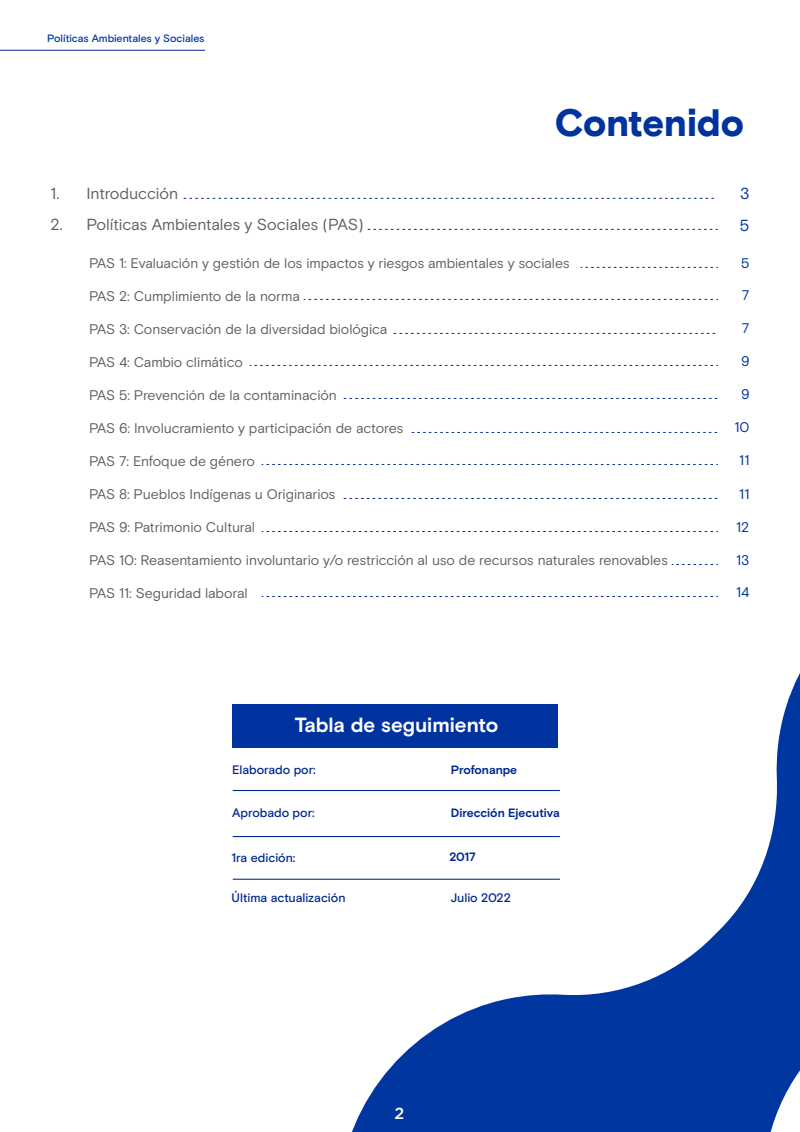
<style>
.page{position:relative;width:800px;height:1132px;background:#fff}
.page>*{position:absolute;margin:0;border:0;box-sizing:border-box;transform-origin:0 0}
.t1{font:900 38px "Basis Grotesque Pro";color:#0133a0}
.t2{font:700 20.5px "Basis Grotesque Pro";color:#fff}
.t3{font:16px "Basis Grotesque Pro";letter-spacing:-.01em;color:#606060}
.t4{font:16px/32px "Basis Grotesque Pro";color:#0036a0}
.t5{font:500 16px "Gotham";color:#fff}
.t6{font:14px "Basis Grotesque Pro";letter-spacing:-.01em;color:#606060}
.t7{font:14px "Basis Grotesque Pro";color:#0036a0}
.t8{font:500 12.3px "Basis Grotesque Pro";color:#002991}
.t9{font:700 12.1px "Basis Grotesque Pro";color:#002991}
.t10{font:500 10.6px "Basis Grotesque Pro";letter-spacing:-.005em;color:#0036a0}
</style>
<div class="page">
<svg style="left:331px;top:673px;width:469px;height:459px"></svg>
<svg style="left:368px;top:229px;width:350px;height:1px"></svg>
<svg style="left:344px;top:398px;width:374px;height:1px"></svg>
<svg style="left:344px;top:498px;width:374px;height:1px"></svg>
<svg style="left:184px;top:198px;width:530px;height:1px"></svg>
<svg style="left:412px;top:432px;width:306px;height:1px"></svg>
<svg style="left:354px;top:1093px;width:92px;height:39px;background:#1345a7"></svg>
<svg style="left:581px;top:267px;width:137px;height:1px"></svg>
<svg style="left:672px;top:564px;width:46px;height:1px"></svg>
<svg style="left:304px;top:299px;width:414px;height:1px"></svg>
<svg style="left:262px;top:464px;width:456px;height:1px"></svg>
<svg style="left:262px;top:531px;width:456px;height:1px"></svg>
<svg style="left:262px;top:596px;width:456px;height:1px"></svg>
<svg style="left:250px;top:365px;width:468px;height:1px"></svg>
<svg style="left:394px;top:333px;width:322px;height:1px"></svg>
<hr style="left:0;top:50px;width:205px;height:1px;background:#00298c">
<div style="left:232px;top:704px;width:326px;height:44px;background:#0133a0"></div>
<hr style="left:233px;top:836px;width:327px;height:1px;background:#002991">
<hr style="left:233px;top:790px;width:327px;height:1px;background:#002991">
<hr style="left:233px;top:878px;width:327px;height:1px;background:#002991">
<p class="t10" style="left:47px;top:32px;width:159px">Políticas Ambientales y Sociales</p>
<h1 class="t1" style="left:555px;top:100px;width:191px">Contenido</h1>
<p class="t3" style="left:50px;top:184px;width:129px">1. Introducción</p>
<p class="t3" style="left:50px;top:215px;width:315px">2. Políticas Ambientales y Sociales (PAS)</p>
<p class="t6" style="left:89px;top:254px;width:482px">PAS 1: Evaluación y gestión de los impactos y riesgos ambientales y sociales</p>
<p class="t6" style="left:89px;top:287px;width:213px">PAS 2: Cumplimiento de la norma</p>
<p class="t6" style="left:89px;top:320px;width:300px">PAS 3: Conservación de la diversidad biológica</p>
<p class="t6" style="left:89px;top:353px;width:155px">PAS 4: Cambio climático</p>
<p class="t6" style="left:89px;top:386px;width:249px">PAS 5: Prevención de la contaminación</p>
<p class="t6" style="left:89px;top:419px;width:316px">PAS 6: Involucramiento y participación de actores</p>
<p class="t6" style="left:89px;top:452px;width:167px">PAS 7: Enfoque de género</p>
<p class="t6" style="left:89px;top:485px;width:248px">PAS 8: Pueblos Indígenas u Originarios</p>
<p class="t6" style="left:89px;top:518px;width:168px">PAS 9: Patrimonio Cultural</p>
<p class="t6" style="left:89px;top:551px;width:580px">PAS 10: Reasentamiento involuntario y/o restricción al uso de recursos naturales renovables</p>
<p class="t6" style="left:89px;top:584px;width:160px">PAS 11: Seguridad laboral</p>
<h2 class="t2" style="left:295px;top:712px;width:205px">Tabla de seguimiento</h2>
<p class="t8" style="left:232px;top:762px;width:85px">Elaborado por:</p>
<p class="t9" style="left:451px;top:763px;width:68px">Profonanpe</p>
<p class="t8" style="left:232px;top:805px;width:84px">Aprobado por:</p>
<p class="t9" style="left:451px;top:805px;width:110px">Dirección Ejecutiva</p>
<p class="t8" style="left:232px;top:850px;width:65px">1ra edición:</p>
<p class="t8" style="left:232px;top:891px;width:115px">Última actualización</p>
<p class="t9" style="left:450px;top:849px;width:28px">2017</p>
<p class="t8" style="left:451px;top:891px;width:62px">Julio 2022</p>
<p class="t4" style="left:740px;top:177px;width:11px">3<br>5</p>
<p class="t7" style="left:741px;top:255px;width:10px">5</p>
<p class="t7" style="left:742px;top:287px;width:9px">7</p>
<p class="t7" style="left:742px;top:319px;width:9px">7</p>
<p class="t7" style="left:741px;top:353px;width:10px">9</p>
<p class="t7" style="left:741px;top:386px;width:10px">9</p>
<p class="t7" style="left:734px;top:419px;width:17px">10</p>
<p class="t7" style="left:739px;top:451px;width:12px">11</p>
<p class="t7" style="left:739px;top:486px;width:12px">11</p>
<p class="t7" style="left:736px;top:519px;width:15px">12</p>
<p class="t7" style="left:736px;top:551px;width:15px">13</p>
<p class="t7" style="left:736px;top:583px;width:15px">14</p>
<p class="t5" style="left:394px;top:1102px;width:11px">2</p>
</div>
